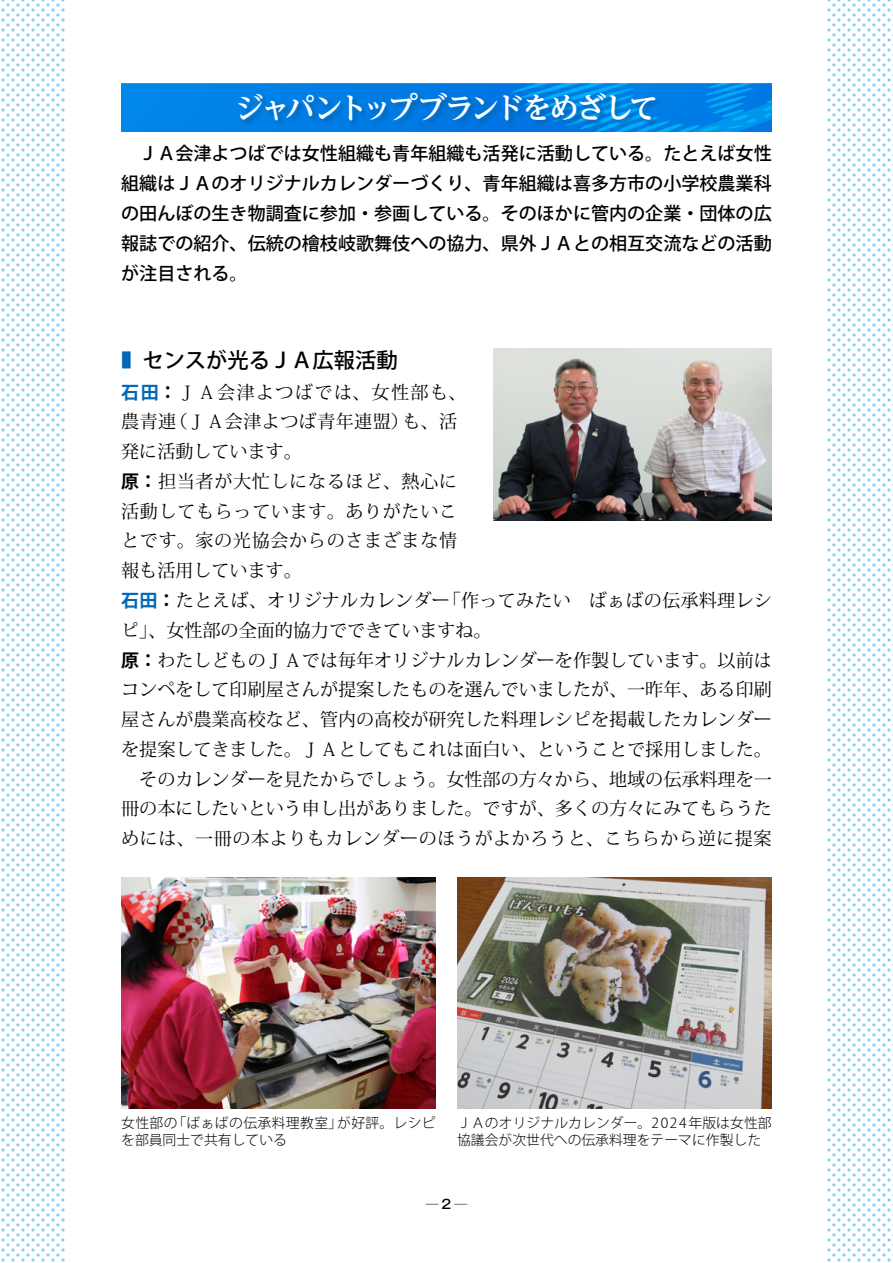
<style>
.page{position:relative;width:893px;height:1263px;background:#fff}
.page>*{position:absolute;margin:0;border:0;box-sizing:border-box;transform-origin:0 0}
.t1{font:700 29.7px "UD Reimin Pr 6";letter-spacing:-.11em;color:#fff}
.t2{font:500 21.3px "Koz Go Pro";color:#000}
.t3{font:18px/29.7px "Koz Min Pro";color:#000}
.t4{font:500 18px/29.7px "Koz Go Pro";color:#000;text-align:justify}
.t5{font:300 13.8px/17px "Koz Go Pro";letter-spacing:.005em;color:#000}
.t6{font:300 13.8px/17px "Koz Go Pro";letter-spacing:.025em;color:#000}
.t7{font:500 12.75px "Gothic MB101 Pro";color:#000}
.s1{color:#0068b7}
.s2{font-family:"Koz Go Pro";font-weight:700;color:#0068b7}
.s3{font-family:"Koz Go Pro";font-weight:700}
</style>
<div class="page">
<svg style="left:1px;top:0;width:64px;height:1262px"></svg>
<svg style="left:827px;top:0;width:66px;height:1262px"></svg>
<img style="left:121px;top:84px;width:651px;height:48px">
<svg style="left:237px;top:92px;width:426px;height:36px;background:#007bde"></svg>
<img style="left:457px;top:878px;width:315px;height:230px">
<img style="left:121px;top:878px;width:315px;height:230px">
<img style="left:493px;top:349px;width:279px;height:172px">
<h1 class="t1" style="left:234px;top:84px;width:425px">ジャパントップブランドをめざして</h1>
<p class="t4" style="left:121px;top:140px;width:652px;text-indent:18px">ＪＡ会津よつばでは女性組織も青年組織も活発に活動している。たとえば女性組織はＪＡのオリジナルカレンダーづくり、青年組織は喜多方市の小学校農業科の田んぼの生き物調査に参加・参画している。そのほかに管内の企業・団体の広報誌での紹介、伝統の檜枝岐歌舞伎への協力、県外ＪＡとの相互交流などの活動が注目される。</p>
<p class="t2" style="left:121px;top:347px;width:278px"><span class="s1">■　</span>センスが光るＪＡ広報活動</p>
<p class="t3" style="left:121px;top:377px;width:652px"><span class="s2">石田</span><span class="s3">：</span>ＪＡ会津よつばでは、女性部も、<br>農青連（ＪＡ会津よつば青年連盟）も、活<br>発に活動しています。<br><span class="s3">原：</span>担当者が大忙しになるほど、熱心に<br>活動してもらっています。ありがたいこ<br>とです。家の光協会からのさまざまな情<br>報も活用しています。<br><span class="s2">石田</span><span class="s3">：</span>たとえば、オリジナルカレンダー「作ってみたい　ばぁばの伝承料理レシピ」、女性部の全面的協力でできていますね。<br><span class="s3">原：</span>わたしどものＪＡでは毎年オリジナルカレンダーを作製しています。以前はコンペをして印刷屋さんが提案したものを選んでいましたが、一昨年、ある印刷屋さんが農業高校など、管内の高校が研究した料理レシピを掲載したカレンダーを提案してきました。ＪＡとしてもこれは面白い、ということで採用しました。　そのカレンダーを見たからでしょう。女性部の方々から、地域の伝承料理を一冊の本にしたいという申し出がありました。ですが、多くの方々にみてもらうためには、一冊の本よりもカレンダーのほうがよかろうと、こちらから逆に提案</p>
<p class="t6" style="left:121px;top:1114px;width:316px">女性部の「ばぁばの伝承料理教室」が好評。レシピを部員同士で共有している</p>
<p class="t5" style="left:457px;top:1114px;width:316px">ＪＡのオリジナルカレンダー。2 0 2 4年版は女性部協議会が次世代への伝承料理をテーマに作製した</p>
<p class="t7" style="left:426px;top:1194px;width:43px">─2─</p>
</div>
